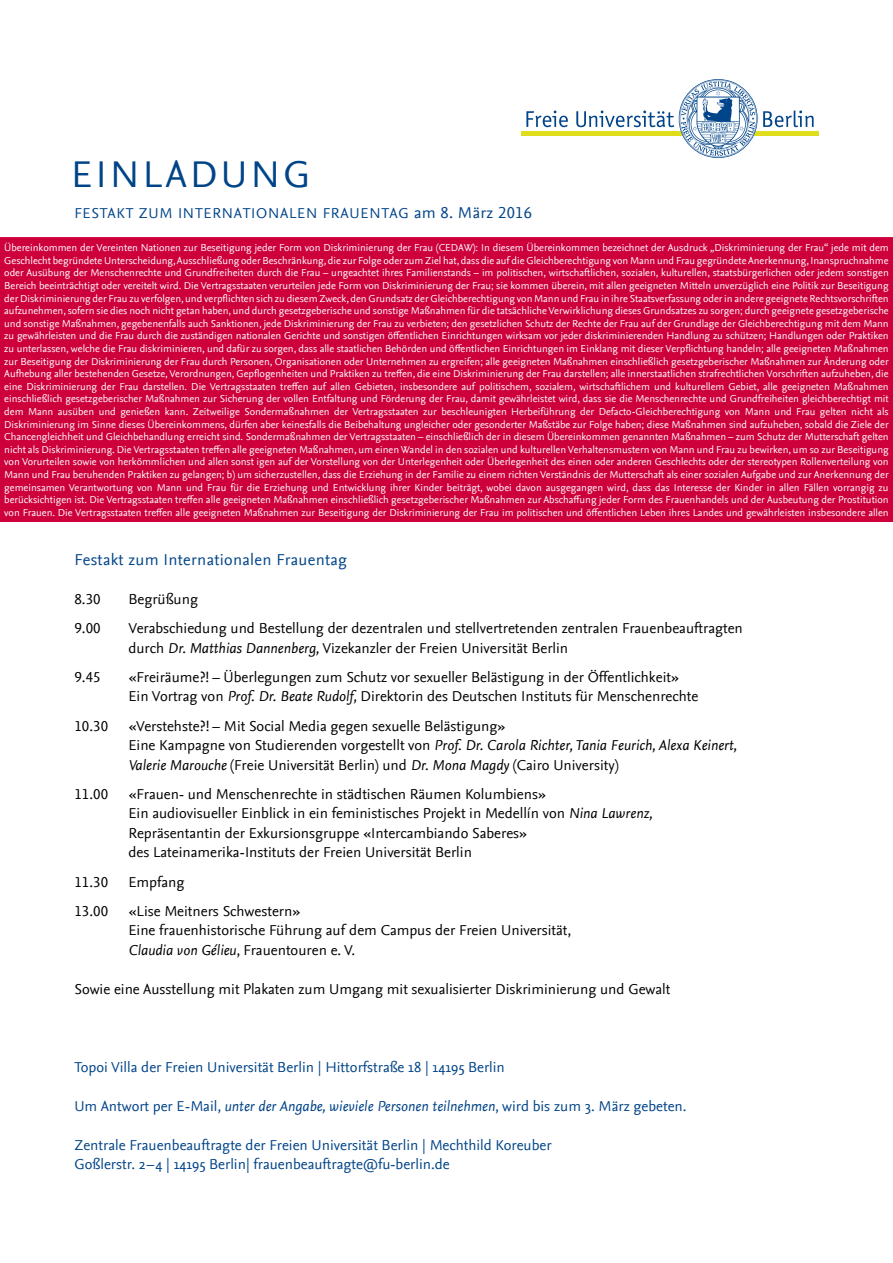
<style>
.page{position:relative;width:893px;height:1263px;background:#fff}
.page>*{position:absolute;margin:0;border:0;box-sizing:border-box;transform-origin:0 0}
.t1{font:39px "Nexus Sans";letter-spacing:.085em;color:#048}
.t2{font:16.5px "Nexus Sans TF";letter-spacing:.02em;color:#048}
.t3{font:15px/19.5px "Nexus Sans TF";color:#000}
.t4{font:15px/19.5px "Nexus Sans";color:#048}
.t5{font:15px/19.5px "Nexus Sans";color:#000}
.t6{font:italic 15px "Nexus Sans";color:#000}
.t7{font:15px "Nexus Sans";letter-spacing:.05em;color:#048}
.t8{font:10.5px/12.6px "Nexus Sans";color:#fff;text-align:justify}
.s1{font-family:"Nexus Sans TF";font-size:16.5px}
.s2{font-family:"Nexus Sans";font-style:italic}
.s3{font-family:"Nexus Sans TF";font-style:normal}
.s4{font-style:italic}
.s5{font-family:"Nexus Sans TF"}
</style>
<div class="page">
<svg style="left:526px;top:111px;width:42px;height:16px"></svg>
<svg style="left:763px;top:110px;width:51px;height:17px"></svg>
<hr style="left:521px;top:132px;width:298px;height:4px;background:#e0dd1d">
<svg style="left:576px;top:79px;width:181px;height:79px"></svg>
<div style="left:0;top:237px;width:893px;height:285px;background:#cd003c"></div>
<h1 class="t1" style="left:71px;top:152px;width:241px">EINLADUNG</h1>
<h3 class="t7" style="left:74px;top:205px;width:459px">FESTAKT ZUM INTERNATIONALEN FRAUENTAG <span class="s1">am 8. März 2016</span></h3>
<p class="t8" style="left:4px;top:241px;width:886px">Übereinkommen der Vereinten Nationen zur Beseitigung jeder Form von Diskriminierung der Frau (CEDAW): In diesem Übereinkommen bezeichnet der Ausdruck „Diskriminierung der Frau“ jede mit dem Geschlecht begründete Unterscheidung, Ausschließung oder Beschränkung, die zur Folge oder zum Ziel hat, dass die auf die Gleichberechtigung von Mann und Frau gegründete Anerkennung, Inanspruchnahme oder Ausübung der Menschenrechte und Grundfreiheiten durch die Frau – ungeachtet ihres Familienstands – im politischen, wirtschaftlichen, sozialen, kulturellen, staatsbürgerlichen oder jedem sonstigen Bereich beeinträchtigt oder vereitelt wird. Die Vertragsstaaten verurteilen jede Form von Diskriminierung der Frau; sie kommen überein, mit allen geeigneten Mitteln unverzüglich eine Politik zur Beseitigung der Diskriminierung der Frau zu verfolgen, und verpflichten sich zu diesem Zweck, den Grundsatz der Gleichberechtigung von Mann und Frau in ihre Staatsverfassung oder in andere geeignete Rechtsvorschriften aufzunehmen, sofern sie dies noch nicht getan haben, und durch gesetzgeberische und sonstige Maßnahmen für die tatsächliche Verwirklichung dieses Grundsatzes zu sorgen; durch geeignete gesetzgeberische und sonstige Maßnahmen, gegebenenfalls auch Sanktionen, jede Diskriminierung der Frau zu verbieten; den gesetzlichen Schutz der Rechte der Frau auf der Grundlage der Gleichberechtigung mit dem Mann zu gewährleisten und die Frau durch die zuständigen nationalen Gerichte und sonstigen öffentlichen Einrichtungen wirksam vor jeder diskriminierenden Handlung zu schützen; Handlungen oder Praktiken zu unterlassen, welche die Frau diskriminieren, und dafür zu sorgen, dass alle staatlichen Behörden und öffentlichen Einrichtungen im Einklang mit dieser Verpflichtung handeln; alle geeigneten Maßnahmen zur Beseitigung der Diskriminierung der Frau durch Personen, Organisationen oder Unternehmen zu ergreifen; alle geeigneten Maßnahmen einschließlich gesetzgeberischer Maßnahmen zur Änderung oder Aufhebung aller bestehenden Gesetze, Verordnungen, Gepflogenheiten und Praktiken zu treffen, die eine Diskriminierung der Frau darstellen; alle innerstaatlichen strafrechtlichen Vorschriften aufzuheben, die eine Diskriminierung der Frau darstellen. Die Vertragsstaaten treffen auf allen Gebieten, insbesondere auf politischem, sozialem, wirtschaftlichem und kulturellem Gebiet, alle geeigneten Maßnahmen einschließlich gesetzgeberischer Maßnahmen zur Sicherung der vollen Entfaltung und Förderung der Frau, damit gewährleistet wird, dass sie die Menschenrechte und Grundfreiheiten gleichberechtigt mit dem Mann ausüben und genießen kann. Zeitweilige Sondermaßnahmen der Vertragsstaaten zur beschleunigten Herbeiführung der Defacto-Gleichberechtigung von Mann und Frau gelten nicht als Diskriminierung im Sinne dieses Übereinkommens, dürfen aber keinesfalls die Beibehaltung ungleicher oder gesonderter Maßstäbe zur Folge haben; diese Maßnahmen sind aufzuheben, sobald die Ziele der Chancengleichheit und Gleichbehandlung erreicht sind. Sondermaßnahmen der Vertragsstaaten – einschließlich der in diesem Übereinkommen genannten Maßnahmen – zum Schutz der Mutterschaft gelten nicht als Diskriminierung. Die Vertragsstaaten treffen alle geeigneten Maßnahmen, um einen Wandel in den sozialen und kulturellen Verhaltensmustern von Mann und Frau zu bewirken, um so zur Beseitigung von Vorurteilen sowie von herkömmlichen und allen sonst igen auf der Vorstellung von der Unterlegenheit oder Überlegenheit des einen oder anderen Geschlechts oder der stereotypen Rollenverteilung von Mann und Frau beruhenden Praktiken zu gelangen; b) um sicherzustellen, dass die Erziehung in der Familie zu einem richten Verständnis der Mutterschaft als einer sozialen Aufgabe und zur Anerkennung der gemeinsamen Verantwortung von Mann und Frau für die Erziehung und Entwicklung ihrer Kinder beiträgt, wobei davon ausgegangen wird, dass das Interesse der Kinder in allen Fällen vorrangig zu berücksichtigen ist. Die Vertragsstaaten treffen alle geeigneten Maßnahmen einschließlich gesetzgeberischer Maßnahmen zur Abschaffung jeder Form des Frauenhandels und der Ausbeutung der Prostitution von Frauen. Die Vertragsstaaten treffen alle geeigneten Maßnahmen zur Beseitigung der Diskriminierung der Frau im politischen und öffentlichen Leben ihres Landes und gewährleisten insbesondere allen</p>
<h2 class="t2" style="left:74px;top:550px;width:274px">Festakt zum Internationalen Frauentag</h2>
<h3 class="t3" style="left:74px;top:589px;width:28px">8.30</h3>
<h3 class="t3" style="left:128px;top:589px;width:71px">Begrüßung</h3>
<h3 class="t3" style="left:74px;top:618px;width:28px">9.00</h3>
<h3 class="t3" style="left:128px;top:618px;width:616px">Verabschiedung und Bestellung der dezentralen und stellvertretenden zentralen Frauenbeauftragten durch <span class="s2">Dr. Matthias Dannenberg,</span> Vizekanzler der Freien Universität Berlin</h3>
<h3 class="t3" style="left:74px;top:667px;width:28px">9.45</h3>
<h3 class="t3" style="left:128px;top:667px;width:571px">«Freiräume?! – Überlegungen zum Schutz vor sexueller Belästigung in der Öffentlichkeit»<br>Ein Vortrag von <span class="s2">Prof. Dr. Beate Rudolf,</span> Direktorin des Deutschen Instituts für Menschenrechte</h3>
<h3 class="t3" style="left:74px;top:716px;width:35px">10.30</h3>
<h3 class="t3" style="left:128px;top:716px;width:379px">«Verstehste?! – Mit Social Media gegen sexuelle Belästigung»</h3>
<h3 class="t6" style="left:128px;top:736px;width:610px"><span class="s3">Eine Kampagne von Studierenden vorgestellt von</span> Prof. Dr. Carola Richter, Tania Feurich, Alexa Keinert,</h3>
<h3 class="t3" style="left:128px;top:755px;width:491px"><span class="s2">Valerie Marouche</span> (Freie Universität Berlin) und <span class="s2">Dr. Mona Magdy</span> (Cairo University)</h3>
<h3 class="t3" style="left:74px;top:784px;width:35px">11.00</h3>
<h3 class="t3" style="left:128px;top:784px;width:419px">«Frauen- und Menschenrechte in städtischen Räumen Kolumbiens»</h3>
<h3 class="t5" style="left:128px;top:804px;width:525px">Ein audiovisueller Einblick in ein feministisches Projekt in Medellín von <span class="s4">Nina Lawrenz,<br></span>Repräsentantin der Exkursionsgruppe <span class="s5">«</span>Intercambiando Saberes<span class="s5">»<br></span>des Lateinamerika-Instituts der Freien Universität Berlin</h3>
<h3 class="t3" style="left:74px;top:872px;width:35px">11.30</h3>
<h3 class="t3" style="left:128px;top:872px;width:58px">Empfang</h3>
<h3 class="t3" style="left:74px;top:901px;width:35px">13.00</h3>
<h3 class="t3" style="left:128px;top:901px;width:444px">«Lise Meitners Schwestern»<br>Eine frauenhistorische Führung auf dem Campus der Freien Universität,<br><span class="s2">Claudia von Gélieu</span>, Frauentouren e. V.</h3>
<h3 class="t3" style="left:74px;top:979px;width:597px">Sowie eine Ausstellung mit Plakaten zum Umgang mit sexualisierter Diskriminierung und Gewalt</h3>
<h3 class="t4" style="left:74px;top:1057px;width:432px">Topoi Villa der Freien Universität Berlin | Hittorfstraße 18 | 14195 Berlin</h3>
<h3 class="t4" style="left:74px;top:1096px;width:614px">Um Antwort per E-Mail, <span class="s4">unter der Angabe, wieviele Personen teilnehmen</span>, wird bis zum 3. März gebeten.</h3>
<h3 class="t4" style="left:74px;top:1135px;width:479px">Zentrale Frauenbeauftragte der Freien Universität Berlin | Mechthild Koreuber<br>Goßlerstr. 2–4 | 14195 Berlin| frauenbeauftragte@fu-berlin.de</h3>
</div>
